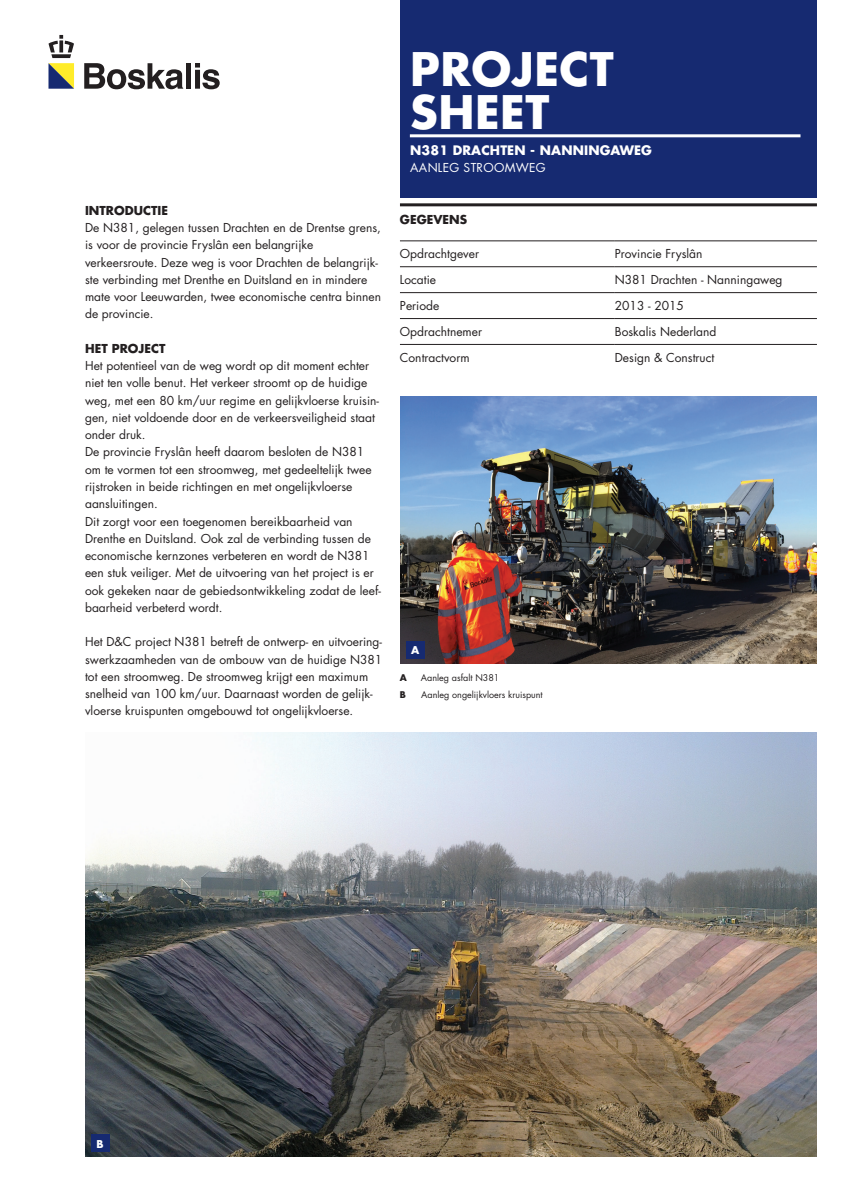
<style>
.page{position:relative;width:851px;height:1191px;background:#fff}
.page>*{position:absolute;margin:0;border:0;box-sizing:border-box;transform-origin:0 0}
.t1{font:700 45px/43px "Futura Std";letter-spacing:.01em;color:#fff}
.t2{font:700 12.75px "Futura Std";letter-spacing:.01em;color:#fff}
.t3{font:12px/17.2px "Futura Std";color:#231f20}
.t4{font:700 12px "Futura Std";color:#231f20}
.t5{font:12px "Futura Std";letter-spacing:.025em;color:#fff}
.t6{font:700 10.5px "Futura Std";color:#fff}
.t7{font:9px "Futura Std";color:#231f20}
.t8{font:700 9px "Futura Std";color:#231f20}
</style>
<div class="page">
<svg style="left:84px;top:63px;width:99px;height:26px"></svg>
<div style="left:186px;top:63px;width:5px;height:26px;background:#231f20"></div>
<svg style="left:195px;top:63px;width:25px;height:26px"></svg>
<svg style="left:48px;top:35px;width:26px;height:54px"></svg>
<div style="left:400px;top:0;width:416px;height:198px;background:#162a71"></div>
<hr style="left:410px;top:134px;width:390px;height:3px;background:#fff">
<hr style="left:400px;top:266px;width:214px;height:1px;background:#231f20">
<hr style="left:400px;top:292px;width:214px;height:1px;background:#231f20">
<hr style="left:400px;top:318px;width:214px;height:1px;background:#231f20">
<hr style="left:614px;top:266px;width:202px;height:1px;background:#231f20">
<hr style="left:614px;top:292px;width:202px;height:1px;background:#231f20">
<hr style="left:614px;top:318px;width:202px;height:1px;background:#231f20">
<hr style="left:400px;top:241px;width:214px;height:1px;background:#231f20">
<hr style="left:614px;top:241px;width:202px;height:1px;background:#231f20">
<hr style="left:400px;top:344px;width:214px;height:1px;background:#231f20">
<hr style="left:614px;top:344px;width:202px;height:1px;background:#231f20">
<hr style="left:400px;top:203px;width:416px;height:3px;background:#231f20">
<img style="left:400px;top:396px;width:416px;height:267px">
<img style="left:85px;top:732px;width:731px;height:425px">
<div style="left:406px;top:641px;width:18px;height:17px;background:#162a71"></div>
<div style="left:91px;top:1134px;width:18px;height:17px;background:#162a71"></div>
<h1 class="t1" style="left:410px;top:47px;width:205px">PROJECT<br>SHEET</h1>
<p class="t2" style="left:410px;top:141px;width:243px">N381 DRACHTEN - NANN INGAWEG</p>
<p class="t5" style="left:410px;top:160px;width:137px">Aanleg stroomweg</p>
<p class="t4" style="left:85px;top:202px;width:31px">INTROD</p>
<p class="t4" style="left:134px;top:202px;width:34px">UCTIE</p>
<p class="t3" style="left:85px;top:219px;width:297px">De N 381, gelegen tussen Drachten en de Drentse grens, is voor de provincie Fryslân een belangrijke verkeersroute. Deze weg is voor Drachten de belangrijk&shy;ste verbinding met Drenthe en Duitsland en in mindere mate voor Leeuwarden, twee economische centra binnen de provincie.</p>
<p class="t4" style="left:85px;top:340px;width:36px">HET PROJEC</p>
<p class="t4" style="left:159px;top:340px;width:8px">T</p>
<p class="t3" style="left:85px;top:357px;width:297px">Het potentieel van de weg wordt op dit moment echter niet ten volle benut. Het verkeer stroomt op de huidige weg, met een 80 km/uur regime en gelijkvloerse kruisin&shy;gen, niet voldoende door en de verkeersveiligheid staat onder druk.<br>De provincie Fryslân heeft daarom besloten de N 381 om te vormen tot een stroomweg, met gedeeltelijk twee rijstroken in beide richtingen en met ongelijkvloerse aansluitingen.<br>Dit zorgt voor een toegenomen bereikbaarheid van Drenthe en Duitsland. Ook zal de verbinding tussen de economische kernzones verbeteren en wordt de N 381 een stuk veiliger. Met de uitvoering van het project is er ook gekeken naar de gebiedsontwikkeling zodat de leef&shy;baarheid verbeterd wordt.</p>
<p class="t3" style="left:85px;top:633px;width:298px">Het D&amp;C project N 381 betreft de ontwerp- en uitvoering&shy;swerkzaamheden van de ombouw van de huidige N 381 tot een stroomweg. De stroomweg krijgt een maximum snelheid van 100 km/uur. Daarnaast worden de gelijk&shy;vloerse kruispunten omgebouwd tot ongelijkvloerse.</p>
<p class="t6" style="left:411px;top:643px;width:10px">A</p>
<p class="t4" style="left:400px;top:211px;width:69px">GEGEVENS</p>
<p class="t3" style="left:400px;top:245px;width:81px">Opdrachtgever</p>
<p class="t3" style="left:614px;top:245px;width:89px">Provincie Fryslân</p>
<p class="t3" style="left:400px;top:271px;width:38px">Locatie</p>
<p class="t3" style="left:614px;top:271px;width:169px">N381 Drachten - Nanningaweg</p>
<p class="t3" style="left:400px;top:297px;width:41px">Periode</p>
<p class="t3" style="left:614px;top:297px;width:71px">2013 - 2015</p>
<p class="t3" style="left:400px;top:323px;width:84px">Opdrachtnemer</p>
<p class="t3" style="left:614px;top:323px;width:103px">Boskalis Nederland</p>
<p class="t3" style="left:400px;top:349px;width:71px">Contractvorm</p>
<p class="t3" style="left:614px;top:349px;width:101px">Design &amp; Construct</p>
<p class="t8" style="left:400px;top:671px;width:5px">A</p>
<p class="t7" style="left:421px;top:672px;width:80px">Aanleg asfalt N381</p>
<p class="t8" style="left:400px;top:689px;width:8px">B</p>
<p class="t7" style="left:421px;top:689px;width:123px">Aanleg ongelijkvloers kruispunt</p>
<p class="t6" style="left:96px;top:1136px;width:9px">B</p>
</div>
